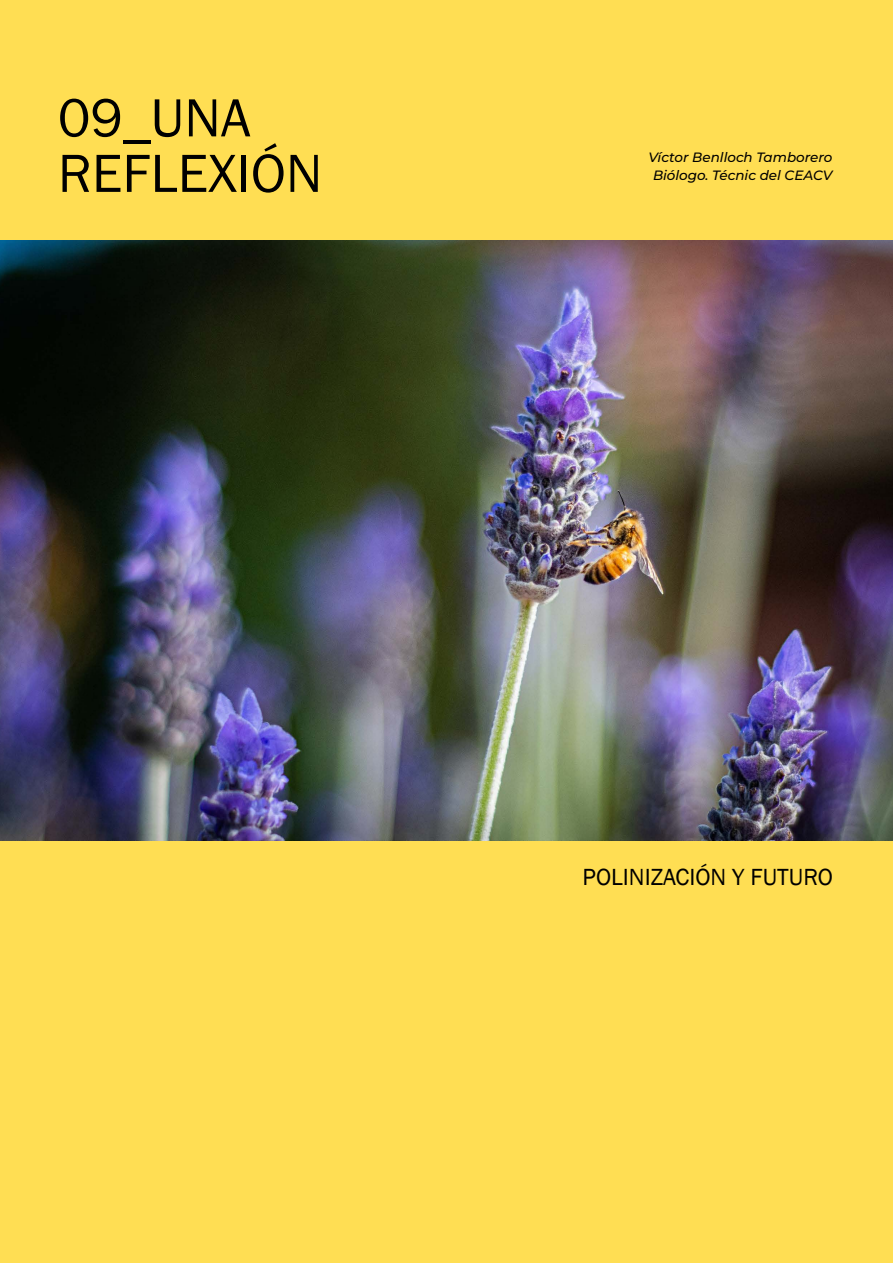
<style>
.page{position:relative;width:893px;height:1263px;background:#ffde53}
.page>*{position:absolute;margin:0;border:0;box-sizing:border-box;transform-origin:0 0}
.t1{font:55.5px/55.5px "Franklin Gothic";color:#000}
.t2{font:24px "Franklin Gothic";color:#000}
.t3{font:italic 500 13.5px/18px "Montserrat";color:#000;text-align:center}
</style>
<div class="page">
<img style="left:0;top:240px;width:893px;height:600px">
<h1 class="t1" style="left:58px;top:91px;width:266px">09_UNA<br>REFLEXIÓN</h1>
<p class="t3" style="left:648px;top:147px;width:186px">Víctor Benlloch Tamborero<br>Biólogo. Técnic del CEACV</p>
<h2 class="t2" style="left:583px;top:862px;width:252px">POLINIZACIÓN Y FUTURO</h2>
</div>
